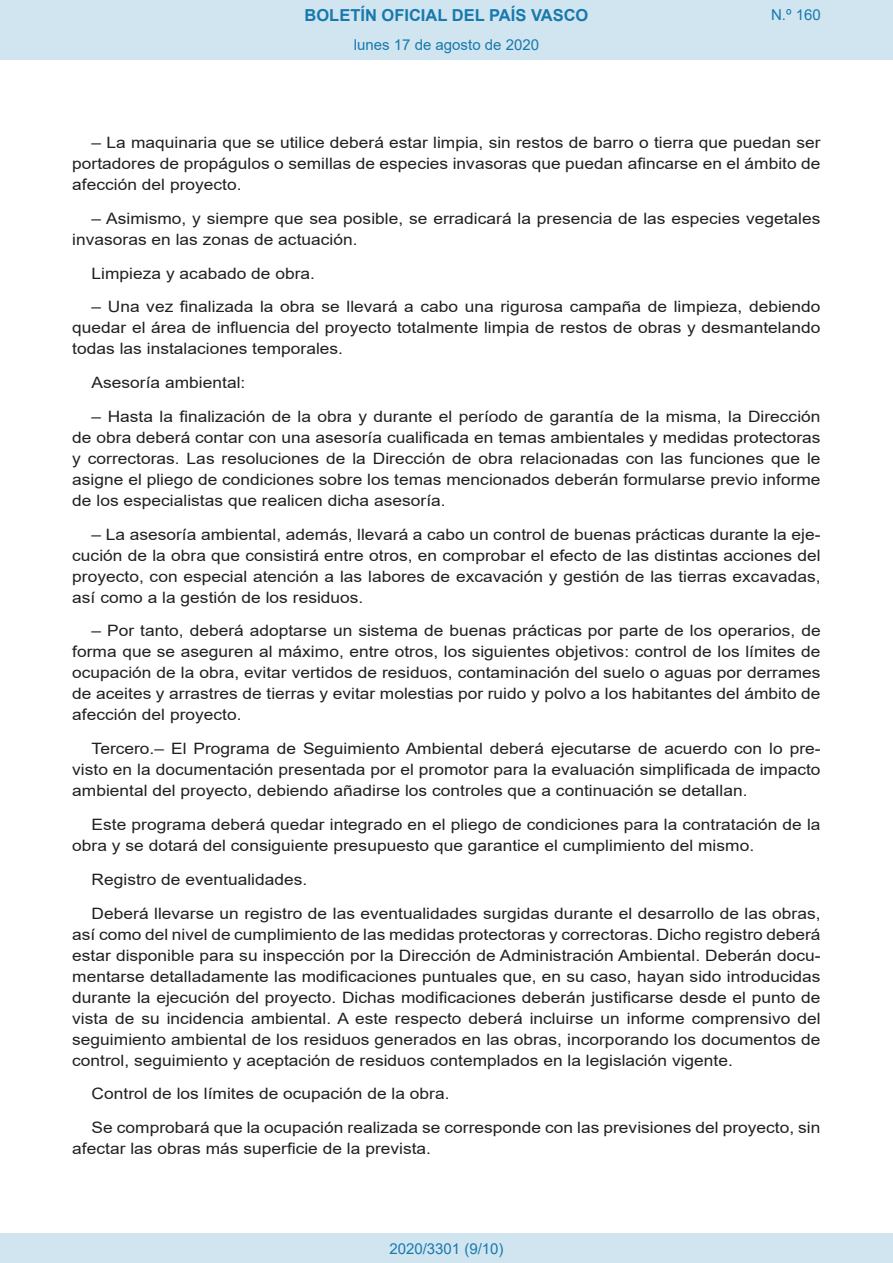
<style>
.page{position:relative;width:893px;height:1263px;background:#fff}
.page>*{position:absolute;margin:0;border:0;box-sizing:border-box;transform-origin:0 0}
.t1{font:700 16.5px "Arial";color:#1879ad}
.BOPVDetalle{font:15.6px/21px "Arial";color:#231f20;text-align:justify;scale:1.11 1}
.Paginacion_Centro{font:15px "Arial";color:#1879ad}
</style>
<div class="page">
<div style="left:0;top:0;width:893px;height:60px;background:#d0e5f0"></div>
<div style="left:0;top:1233px;width:893px;height:30px;background:#d0e5f0"></div>
<p class="t1" style="left:305px;top:3px;width:285px">BOLETÍN OFICIAL DEL PAÍS VASCO</p>
<p class="Paginacion_Centro" style="left:354px;top:35px;width:187px">lunes 17 de agosto de 2020</p>
<p class="Paginacion_Centro" style="left:771px;top:5px;width:51px">N.º 160</p>
<p class="BOPVDetalle" style="left:72px;top:132px;width:676px;text-indent:19px">– La maquinaria que se utilice deberá estar limpia, sin restos de barro o tierra que puedan ser portadores de propágulos o semillas de especies invasoras que puedan afincarse en el ámbito de afección del proyecto.</p>
<p class="BOPVDetalle" style="left:72px;top:208px;width:675px;text-indent:19px">– Asimismo, y siempre que sea posible, se erradicará la presencia de las especies vegetales invasoras en las zonas de actuación.</p>
<p class="BOPVDetalle" style="left:92px;top:263px;width:203px">Limpieza y acabado de obra.</p>
<p class="BOPVDetalle" style="left:72px;top:296px;width:676px;text-indent:19px">– Una vez finalizada la obra se llevará a cabo una rigurosa campaña de limpieza, debiendo quedar el área de influencia del proyecto totalmente limpia de restos de obras y desmantelando todas las instalaciones temporales.</p>
<p class="BOPVDetalle" style="left:92px;top:372px;width:140px">Asesoría ambiental:</p>
<p class="BOPVDetalle" style="left:72px;top:406px;width:676px;text-indent:19px">– Hasta la finalización de la obra y durante el período de garantía de la misma, la Dirección de obra deberá contar con una asesoría cualificada en temas ambientales y medidas protectoras y correctoras. Las resoluciones de la Dirección de obra relacionadas con las funciones que le asigne el pliego de condiciones sobre los temas mencionados deberán formularse previo informe de los especialistas que realicen dicha asesoría.</p>
<p class="BOPVDetalle" style="left:72px;top:524px;width:676px;text-indent:19px">– La asesoría ambiental, además, llevará a cabo un control de buenas prácticas durante la eje&shy;cución de la obra que consistirá entre otros, en comprobar el efecto de las distintas acciones del proyecto, con especial atención a las labores de excavación y gestión de las tierras excavadas, así como a la gestión de los residuos.</p>
<p class="BOPVDetalle" style="left:72px;top:620px;width:676px;text-indent:19px">– Por tanto, deberá adoptarse un sistema de buenas prácticas por parte de los operarios, de forma que se aseguren al máximo, entre otros, los siguientes objetivos: control de los límites de ocupación de la obra, evitar vertidos de residuos, contaminación del suelo o aguas por derrames de aceites y arrastres de tierras y evitar molestias por ruido y polvo a los habitantes del ámbito de afección del proyecto.</p>
<p class="BOPVDetalle" style="left:72px;top:738px;width:676px;text-indent:19px">Tercero.– El Programa de Seguimiento Ambiental deberá ejecutarse de acuerdo con lo pre&shy;visto en la documentación presentada por el promotor para la evaluación simplificada de impacto ambiental del proyecto, debiendo añadirse los controles que a continuación se detallan.</p>
<p class="BOPVDetalle" style="left:72px;top:814px;width:676px;text-indent:19px">Este programa deberá quedar integrado en el pliego de condiciones para la contratación de la obra y se dotará del consiguiente presupuesto que garantice el cumplimiento del mismo.</p>
<p class="BOPVDetalle" style="left:92px;top:869px;width:196px">Registro de eventualidades.</p>
<p class="BOPVDetalle" style="left:72px;top:902px;width:676px;text-indent:19px">Deberá llevarse un registro de las eventualidades surgidas durante el desarrollo de las obras, así como del nivel de cumplimiento de las medidas protectoras y correctoras. Dicho registro deberá estar disponible para su inspección por la Dirección de Administración Ambiental. Deberán docu&shy;mentarse detalladamente las modificaciones puntuales que, en su caso, hayan sido introducidas durante la ejecución del proyecto. Dichas modificaciones deberán justificarse desde el punto de vista de su incidencia ambiental. A este respecto deberá incluirse un informe comprensivo del seguimiento ambiental de los residuos generados en las obras, incorporando los documentos de control, seguimiento y aceptación de residuos contemplados en la legislación vigente.</p>
<p class="BOPVDetalle" style="left:92px;top:1083px;width:324px">Control de los límites de ocupación de la obra.</p>
<p class="BOPVDetalle" style="left:72px;top:1117px;width:676px;text-indent:19px">Se comprobará que la ocupación realizada se corresponde con las previsiones del proyecto, sin afectar las obras más superficie de la prevista.</p>
<p class="Paginacion_Centro" style="left:389px;top:1238px;width:116px">2020/3301 (9/10)</p>
</div>
